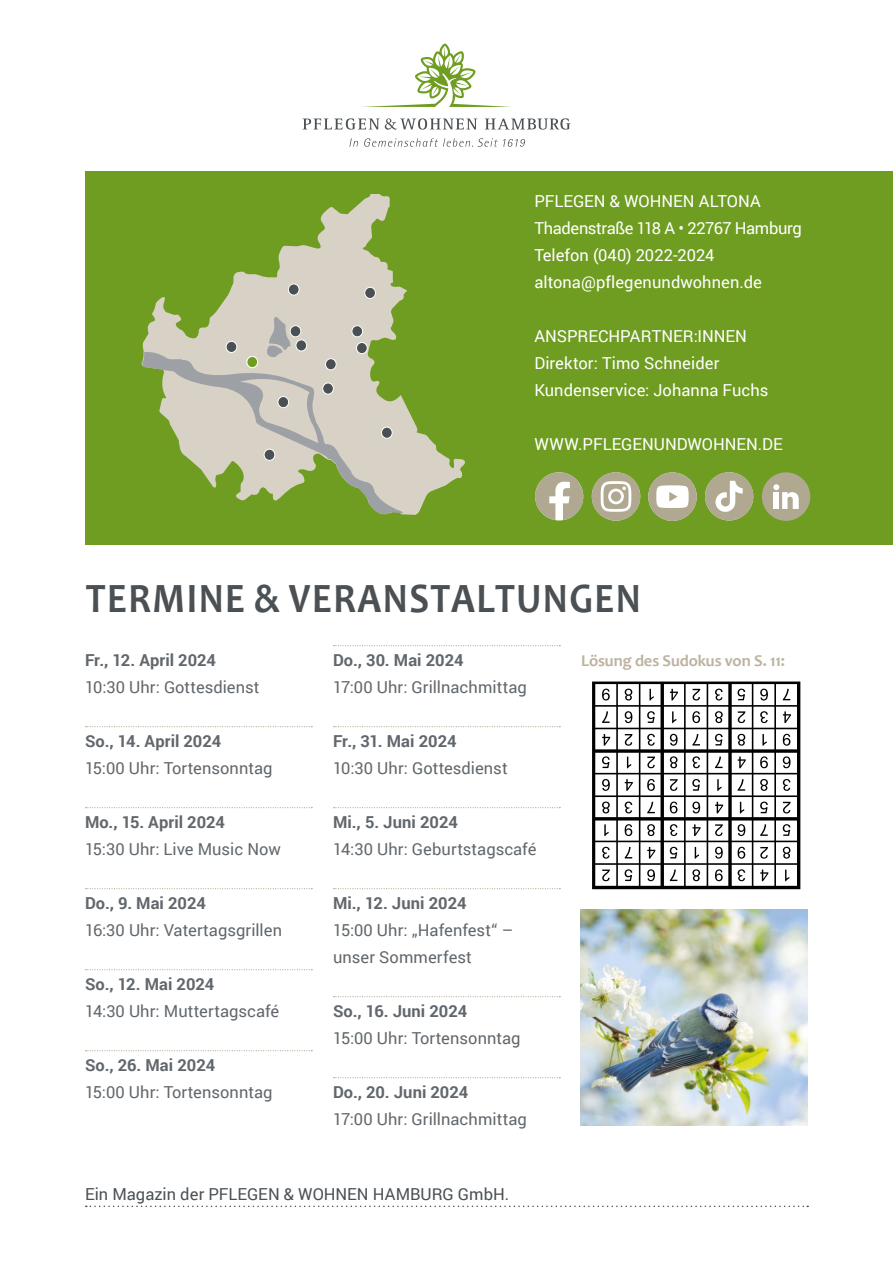
<style>
.page{position:relative;width:893px;height:1263px;background:#fff}
.page>*{position:absolute;margin:0;border:0;box-sizing:border-box;transform-origin:0 0}
.t1{font:700 42px "Candara";letter-spacing:.04em;color:#4a5054;scale:.9 1}
.t2{font:16.5px/27px "Roboto";color:#61676c}
.t3{font:16.5px/27px "Roboto";color:#fff}
.t4{font:700 16.5px "Roboto";letter-spacing:.005em;color:#61676c}
.t5{font:16.5px "Roboto";color:#4a5054}
.t6{font:700 16.5px "Candara";letter-spacing:-.01em;color:#bcb4a0}
</style>
<div class="page">
<div style="left:85px;top:171px;width:808px;height:373px;background:#6f9d21"></div>
<svg style="left:152px;top:194px;width:313px;height:321px"></svg>
<svg style="left:142px;top:315px;width:261px;height:200px"></svg>
<div style="left:296px;top:340px;width:11px;height:11px;background:#4a5054;border-radius:50%"></div>
<div style="left:296px;top:339px;width:11px;height:12px;border:1px solid #fff;border-radius:50%"></div>
<div style="left:288px;top:284px;width:11px;height:11px;background:#4a5054;border-radius:50%"></div>
<div style="left:288px;top:284px;width:11px;height:11px;border:1px solid #fff;border-radius:50%"></div>
<div style="left:365px;top:287px;width:10px;height:11px;background:#4a5054;border-radius:50%"></div>
<div style="left:364px;top:287px;width:12px;height:12px;border:1px solid #fff;border-radius:50%"></div>
<div style="left:290px;top:326px;width:11px;height:11px;background:#4a5054;border-radius:50%"></div>
<div style="left:290px;top:325px;width:11px;height:12px;border:1px solid #fff;border-radius:50%"></div>
<div style="left:352px;top:326px;width:11px;height:11px;background:#4a5054;border-radius:50%"></div>
<div style="left:352px;top:325px;width:11px;height:12px;border:1px solid #fff;border-radius:50%"></div>
<div style="left:356px;top:342px;width:11px;height:12px;background:#4a5054;border-radius:50%"></div>
<div style="left:356px;top:342px;width:12px;height:12px;border:1px solid #fff;border-radius:50%"></div>
<div style="left:325px;top:359px;width:11px;height:11px;background:#4a5054;border-radius:50%"></div>
<div style="left:325px;top:358px;width:11px;height:12px;border:1px solid #fff;border-radius:50%"></div>
<div style="left:323px;top:383px;width:10px;height:11px;background:#4a5054;border-radius:50%"></div>
<div style="left:322px;top:383px;width:12px;height:11px;border:1px solid #fff;border-radius:50%"></div>
<div style="left:381px;top:427px;width:11px;height:11px;background:#4a5054;border-radius:50%"></div>
<div style="left:381px;top:427px;width:12px;height:12px;border:1px solid #fff;border-radius:50%"></div>
<div style="left:278px;top:396px;width:11px;height:12px;background:#4a5054;border-radius:50%"></div>
<div style="left:278px;top:396px;width:11px;height:12px;border:1px solid #fff;border-radius:50%"></div>
<div style="left:226px;top:341px;width:11px;height:11px;background:#4a5054;border-radius:50%"></div>
<div style="left:226px;top:341px;width:11px;height:12px;border:1px solid #fff;border-radius:50%"></div>
<div style="left:264px;top:449px;width:11px;height:11px;background:#4a5054;border-radius:50%"></div>
<div style="left:264px;top:449px;width:11px;height:12px;border:1px solid #fff;border-radius:50%"></div>
<div style="left:247px;top:356px;width:11px;height:12px;background:#6f9d21;border-radius:50%"></div>
<div style="left:247px;top:356px;width:11px;height:12px;border:1px solid #fff;border-radius:50%"></div>
<svg style="left:349px;top:138px;width:9px;height:9px"></svg>
<svg style="left:364px;top:138px;width:161px;height:9px"></svg>
<svg style="left:303px;top:118px;width:267px;height:12px"></svg>
<svg style="left:362px;top:44px;width:149px;height:63px"></svg>
<svg style="left:86px;top:1205px;width:722px;height:2px"></svg>
<svg style="left:86px;top:726px;width:226px;height:1px"></svg>
<svg style="left:86px;top:807px;width:226px;height:1px"></svg>
<svg style="left:86px;top:888px;width:226px;height:1px"></svg>
<svg style="left:86px;top:969px;width:226px;height:1px"></svg>
<svg style="left:86px;top:1050px;width:226px;height:1px"></svg>
<svg style="left:334px;top:645px;width:226px;height:1px"></svg>
<svg style="left:334px;top:726px;width:226px;height:1px"></svg>
<svg style="left:334px;top:807px;width:226px;height:1px"></svg>
<svg style="left:334px;top:888px;width:226px;height:1px"></svg>
<svg style="left:334px;top:996px;width:226px;height:1px"></svg>
<svg style="left:334px;top:1077px;width:226px;height:1px"></svg>
<svg style="left:592px;top:681px;width:208px;height:208px"></svg>
<img style="left:580px;top:909px;width:228px;height:216px">
<svg style="left:535px;top:472px;width:49px;height:48px"></svg>
<svg style="left:591px;top:472px;width:49px;height:49px"></svg>
<svg style="left:648px;top:472px;width:49px;height:49px"></svg>
<svg style="left:705px;top:472px;width:48px;height:49px"></svg>
<div style="left:762px;top:472px;width:48px;height:49px;background:#b0a891;border-radius:50%"></div>
<svg style="left:773px;top:484px;width:26px;height:25px"></svg>
<p class="t3" style="left:534px;top:187px;width:269px">PFLEGEN &amp; WOHNEN ALTONA<br>Thadenstraße 118 A • 22767 Hamburg<br>Telefon (040) 2022-2024 altona@pflegenundwohnen.de</p>
<p class="t3" style="left:534px;top:322px;width:235px">ANSPRECHPARTNER:INNEN<br>Direktor: Timo Schneider<br>Kundenservice: Johanna Fuchs</p>
<p class="t3" style="left:534px;top:430px;width:250px">WWW.PFLEGENUNDWOHNEN.DE</p>
<h1 class="t1" style="left:86px;top:572px;width:618px">TERMINE &amp; VERANSTALTUNGEN</h1>
<p class="t4" style="left:85px;top:649px;width:133px">Fr., 12. April 2024</p>
<p class="t2" style="left:85px;top:673px;width:176px">10:30 Uhr: Gottesdienst</p>
<p class="t4" style="left:85px;top:730px;width:138px">So., 14. April 2024</p>
<p class="t2" style="left:85px;top:754px;width:189px">15:00 Uhr: Tortensonntag</p>
<p class="t4" style="left:85px;top:811px;width:142px">Mo., 15. April 2024</p>
<p class="t2" style="left:85px;top:835px;width:197px">15:30 Uhr: Live Music Now</p>
<p class="t4" style="left:85px;top:892px;width:122px">Do., 9. Mai 2024</p>
<p class="t2" style="left:85px;top:916px;width:199px">16:30 Uhr: Vatertagsgrillen</p>
<p class="t4" style="left:85px;top:973px;width:131px">So., 12. Mai 2024</p>
<p class="t2" style="left:85px;top:997px;width:196px">14:30 Uhr: Muttertagscafé</p>
<p class="t4" style="left:85px;top:1054px;width:132px">So., 26. Mai 2024</p>
<p class="t2" style="left:85px;top:1078px;width:189px">15:00 Uhr: Tortensonntag</p>
<p class="t4" style="left:333px;top:649px;width:132px">Do., 30. Mai 2024</p>
<p class="t2" style="left:333px;top:673px;width:195px">17:00 Uhr: Grillnachmittag</p>
<p class="t4" style="left:333px;top:730px;width:125px">Fr., 31. Mai 2024</p>
<p class="t2" style="left:333px;top:754px;width:176px">10:30 Uhr: Gottesdienst</p>
<p class="t4" style="left:333px;top:811px;width:126px">Mi., 5. Juni 2024</p>
<p class="t2" style="left:333px;top:835px;width:205px">14:30 Uhr: Geburtstagscafé</p>
<p class="t4" style="left:333px;top:892px;width:135px">Mi., 12. Juni 2024</p>
<p class="t2" style="left:333px;top:916px;width:182px">15:00 Uhr: „Hafenfest“ – unser Sommerfest</p>
<p class="t4" style="left:333px;top:1000px;width:136px">So., 16. Juni 2024</p>
<p class="t2" style="left:333px;top:1024px;width:189px">15:00 Uhr: Tortensonntag</p>
<p class="t4" style="left:333px;top:1081px;width:137px">Do., 20. Juni 2024</p>
<p class="t2" style="left:333px;top:1105px;width:195px">17:00 Uhr: Grillnachmittag</p>
<p class="t5" style="left:85px;top:1183px;width:426px">Ein Magazin der PFLEGEN &amp; WOHNEN HAMBURG GmbH.</p>
<p class="t6" style="left:581px;top:651px;width:205px">Lösung des Sudokus von S. 11:</p>
</div>
